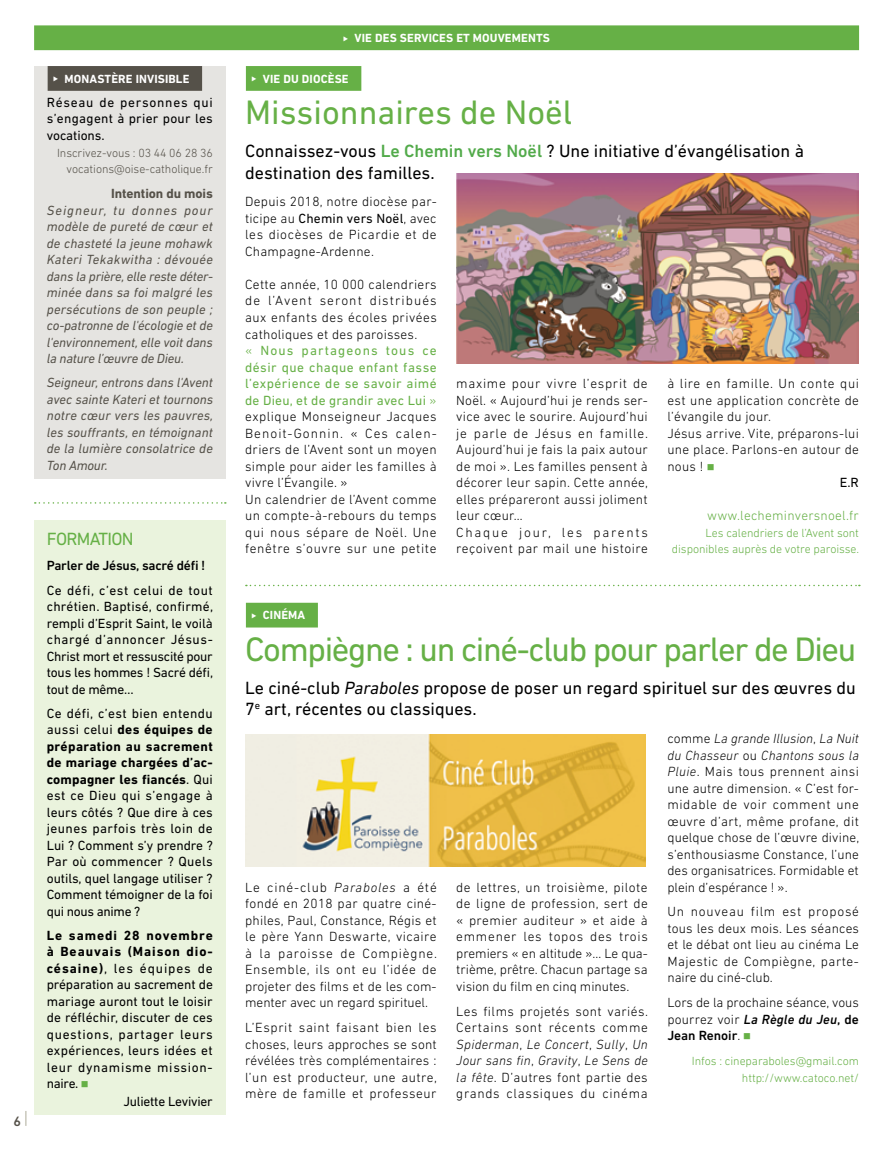
<style>
.page{position:relative;width:893px;height:1149px;background:#fff}
.page>*{position:absolute;margin:0;border:0;box-sizing:border-box;transform-origin:0 0}
.t1{font:34.5px "DIN Next LT Pro";letter-spacing:-.04em;color:#66b046}
.t2{font:34.5px "DIN Next LT Pro";color:#66b046}
.t3{font:18px/21.6px "DIN Next LT Pro";color:#000}
.t4{font:18px "DIN Next LT Pro";letter-spacing:-.04em;color:#66b046}
.t5{font:500 13.8px "DIN Next LT Pro";color:#555149}
.t6{font:300 13.5px/16.5px "DIN Next LT Pro";letter-spacing:.025em;color:#000;text-align:justify}
.t7{font:13.5px/16.5px "DIN Next LT Pro";letter-spacing:-.005em;color:#000;text-align:justify}
.t8{font:italic 13.5px/16.5px "DIN Next LT Pro";letter-spacing:-.01em;color:#555149;text-align:justify}
.t9{font:300 13.5px "DIN Next LT Pro";letter-spacing:.045em;color:#000}
.t10{font:500 13.5px "DIN Next LT Pro";letter-spacing:-.015em;color:#000}
.t11{font:300 13.5px "DIN Next LT Pro";letter-spacing:.02em;color:#66b046}
.t12{font:700 13.5px "DIN Next LT Pro";letter-spacing:-.005em;color:#555149}
.t13{font:300 12px/16.5px "DIN Next LT Pro";letter-spacing:-.005em;color:#66b046;text-align:right}
.t14{font:700 12px "DIN Next LT Pro";letter-spacing:.01em;color:#fff}
.t15{font:300 12px/16.5px "DIN Next LT Pro";letter-spacing:-.005em;color:#555149;text-align:right}
.s1{font-weight:700}
.s2{color:#66b046}
.s3{font-weight:500;color:#52aa4a}
.s4{font-weight:400}
.s5{font-weight:400;color:#66b046}
.s6{font-style:italic}
.s7{font-weight:500;font-style:italic}
.s8{font-weight:500}
</style>
<div class="page">
<svg style="left:25px;top:1111px;width:2px;height:14px"></svg>
<div style="left:34px;top:66px;width:192px;height:412px;background:#e5e4e1"></div>
<div style="left:48px;top:66px;width:154px;height:25px;background:#555149"></div>
<div style="left:34px;top:520px;width:192px;height:594px;background:#eaf3dd"></div>
<div style="left:34px;top:25px;width:825px;height:25px;background:#66b046"></div>
<div style="left:246px;top:66px;width:115px;height:25px;background:#66b046"></div>
<svg style="left:246px;top:584px;width:614px;height:2px"></svg>
<div style="left:246px;top:602px;width:72px;height:25px;background:#66b046"></div>
<img style="left:456px;top:173px;width:403px;height:190px">
<svg style="left:35px;top:502px;width:191px;height:1px"></svg>
<img style="left:245px;top:734px;width:401px;height:132px">
<p class="t5" style="left:13px;top:1112px;width:9px">6</p>
<p class="t14" style="left:65px;top:71px;width:126px">MONASTÈRE INVISIBLE</p>
<p class="t7" style="left:47px;top:93px;width:168px">Réseau de personnes qui s’engagent à prier pour les vocations.</p>
<p class="t15" style="left:57px;top:144px;width:157px">Inscrivez-vous : 03 44 06 28 36 vocations@oise-catholique.fr</p>
<p class="t12" style="left:111px;top:186px;width:103px">Intention du mois</p>
<p class="t8" style="left:47px;top:201px;width:168px">Seigneur, tu donnes pour modèle de pureté de cœur et de chasteté la jeune mohawk Kateri Tekakwitha : dévouée dans la prière, elle reste déter&shy;minée dans sa foi malgré les persécutions de son peuple ; co-patronne de l'écologie et de l'environnement, elle voit dans la nature l’œuvre de Dieu.</p>
<p class="t8" style="left:47px;top:374px;width:168px">Seigneur, entrons dans l'Avent avec sainte Kateri et tournons notre cœur vers les pauvres, les souffrants, en témoignant de la lumière consolatrice de Ton Amour.</p>
<h2 class="t4" style="left:47px;top:528px;width:88px">FORMATION</h2>
<p class="t10" style="left:47px;top:558px;width:160px">Parler de Jésus, sacré défi !</p>
<p class="t7" style="left:47px;top:581px;width:168px">Ce défi, c’est celui de tout chrétien. Baptisé, confirmé, rempli d’Esprit Saint, le voilà chargé d’annoncer Jésus-Christ mort et ressuscité pour tous les hommes ! Sacré défi, tout de même…</p>
<p class="t7" style="left:47px;top:704px;width:168px">Ce défi, c’est bien entendu aussi celui <span class="s1">des équipes de préparation au sacrement de mariage chargées d’ac&shy;compagner les fiancés</span>. Qui est ce Dieu qui s’engage à leurs côtés ? Que dire à ces jeunes parfois très loin de Lui ? Comment s’y prendre ?<br>Par où commencer ? Quels outils, quel langage utiliser ?<br>Comment témoigner de la foi qui nous anime ?</p>
<p class="t7" style="left:47px;top:926px;width:168px"><span class="s1">Le samedi 28 novembre à Beauvais (Maison dio&shy;césaine)</span>, les équipes de préparation au sacrement de mariage auront tout le loisir de réfléchir, discuter de ces questions, partager leurs expériences, leurs idées et leur dynamisme mission&shy;naire. <span class="s2">■</span></p>
<p class="t7" style="left:123px;top:1092px;width:91px">Juliette Levivier</p>
<p class="t14" style="left:355px;top:31px;width:197px">VIE DES SERVICES ET MOUVEMENTS</p>
<p class="t14" style="left:263px;top:71px;width:87px">VIE DU DIOCÈSE</p>
<h1 class="t2" style="left:245px;top:92px;width:329px">Missionnaires de Noël</h1>
<h2 class="t3" style="left:245px;top:140px;width:560px">Connaissez-vous <span class="s3">Le Chemin vers Noël</span> ? Une initiative d’évangélisation à destination des familles.</h2>
<p class="t6" style="left:245px;top:193px;width:193px">Depuis 2018, notre diocèse par&shy;ticipe au <span class="s4">Chemin vers Noël</span>, avec les diocèses de Picardie et de Champagne-Ardenne.</p>
<p class="t6" style="left:245px;top:276px;width:193px;text-align:left">Cette année, 10 000 calendriers de l’Avent seront distribués aux enfants des écoles privées catholiques et des paroisses.<br><span class="s2">«</span> <span class="s5">Nous partageons tous ce désir que chaque enfant fasse l’expérience de se savoir aimé de Dieu, et de grandir avec Lui</span> <span class="s2">» </span>explique Monseigneur Jacques<br>Benoit-Gonnin. « Ces calen&shy;driers de l’Avent sont un moyen simple pour aider les familles à vivre l’Évangile. »<br>Un calendrier de l’Avent comme un compte-à-rebours du temps qui nous sépare de Noël. Une fenêtre s’ouvre sur une petite</p>
<p class="t6" style="left:456px;top:375px;width:193px;text-align:left">maxime pour vivre l’esprit de<br>Noël. « Aujourd’hui je rends ser&shy;vice avec le sourire. Aujourd’hui je parle de Jésus en famille.<br>Aujourd’hui je fais la paix autour de moi ». Les familles pensent à décorer leur sapin. Cette année, elles prépareront aussi joliment leur cœur…<br>Chaque jour, les parents reçoivent par mail une histoire</p>
<p class="t9" style="left:667px;top:375px;width:193px">à lire en famille. Un conte qui</p>
<p class="t6" style="left:667px;top:391px;width:193px">est une application concrète de</p>
<p class="t6" style="left:667px;top:408px;width:105px">l’évangile du jour.</p>
<p class="t6" style="left:667px;top:424px;width:193px">Jésus arrive. Vite, préparons-lui</p>
<p class="t6" style="left:667px;top:441px;width:193px">une place. Parlons-en autour de</p>
<p class="t6" style="left:667px;top:457px;width:49px">nous ! <span class="s2">■</span></p>
<p class="t7" style="left:840px;top:474px;width:21px">E.R</p>
<p class="t11" style="left:707px;top:507px;width:153px">www.lecheminversnoel.fr</p>
<p class="t13" style="left:672px;top:524px;width:189px">Les calendriers de l’Avent sont disponibles auprès de votre paroisse.</p>
<p class="t14" style="left:263px;top:608px;width:44px">CINÉMA</p>
<h1 class="t1" style="left:245px;top:628px;width:613px">Compiègne : un ciné-club pour parler de Dieu</h1>
<h2 class="t3" style="left:245px;top:676px;width:612px">Le ciné-club <span class="s6">Paraboles</span> propose de poser un regard spirituel sur des oeuvres du<br>7<sup>e</sup> art, récentes ou classiques.</h2>
<p class="t6" style="left:245px;top:878px;width:193px">Le ciné-club <span class="s6">Paraboles</span> a été fondé en 2018 par quatre ciné&shy;philes, Paul, Constance, Régis et le père Yann Deswarte, vicaire à la paroisse de Compiègne.<br>Ensemble, ils ont eu l’idée de projeter des films et de les com&shy;menter avec un regard spirituel.</p>
<p class="t6" style="left:245px;top:1018px;width:193px">L’Esprit saint faisant bien les choses, leurs approches se sont révélées très complémentaires : l’un est producteur, une autre, mère de famille et professeur</p>
<p class="t6" style="left:456px;top:878px;width:193px">de lettres, un troisième, pilote de ligne de profession, sert de « premier auditeur » et aide à emmener les topos des trois premiers « en altitude »… Le qua&shy;trième, prêtre. Chacun partage sa vision du film en cinq minutes.</p>
<p class="t6" style="left:456px;top:1002px;width:193px">Les films projetés sont variés.<br>Certains sont récents comme <span class="s6">Spiderman</span>, <span class="s6">Le Concert</span>, <span class="s6">Sully</span>, <span class="s6">Un Jour sans fin</span>, <span class="s6">Gravity</span>, <span class="s6">Le Sens de la fête</span>. D’autres font partie des grands classiques du cinéma</p>
<p class="t6" style="left:667px;top:729px;width:193px">comme <span class="s6">La grande Illusion</span>, <span class="s6">La Nuit du Chasseur</span> ou <span class="s6">Chantons sous la Pluie</span>. Mais tous prennent ainsi une autre dimension. « C’est for&shy;midable de voir comment une œuvre d’art, même profane, dit quelque chose de l’œuvre divine, s’enthousiasme Constance, l’une des organisatrices. Formidable et plein d’espérance ! ».</p>
<p class="t6" style="left:667px;top:903px;width:193px">Un nouveau film est proposé tous les deux mois. Les séances et le débat ont lieu au cinéma Le Majestic de Compiègne, parte&shy;naire du ciné-club.</p>
<p class="t6" style="left:667px;top:993px;width:193px">Lors de la prochaine séance, vous pourrez voir <span class="s7">La Règle du Jeu</span><span class="s8">, de Jean Renoir</span>. <span class="s2">■</span></p>
<p class="t13" style="left:692px;top:1052px;width:169px">Infos : cineparaboles@gmail.com http://www.catoco.net/</p>
</div>
